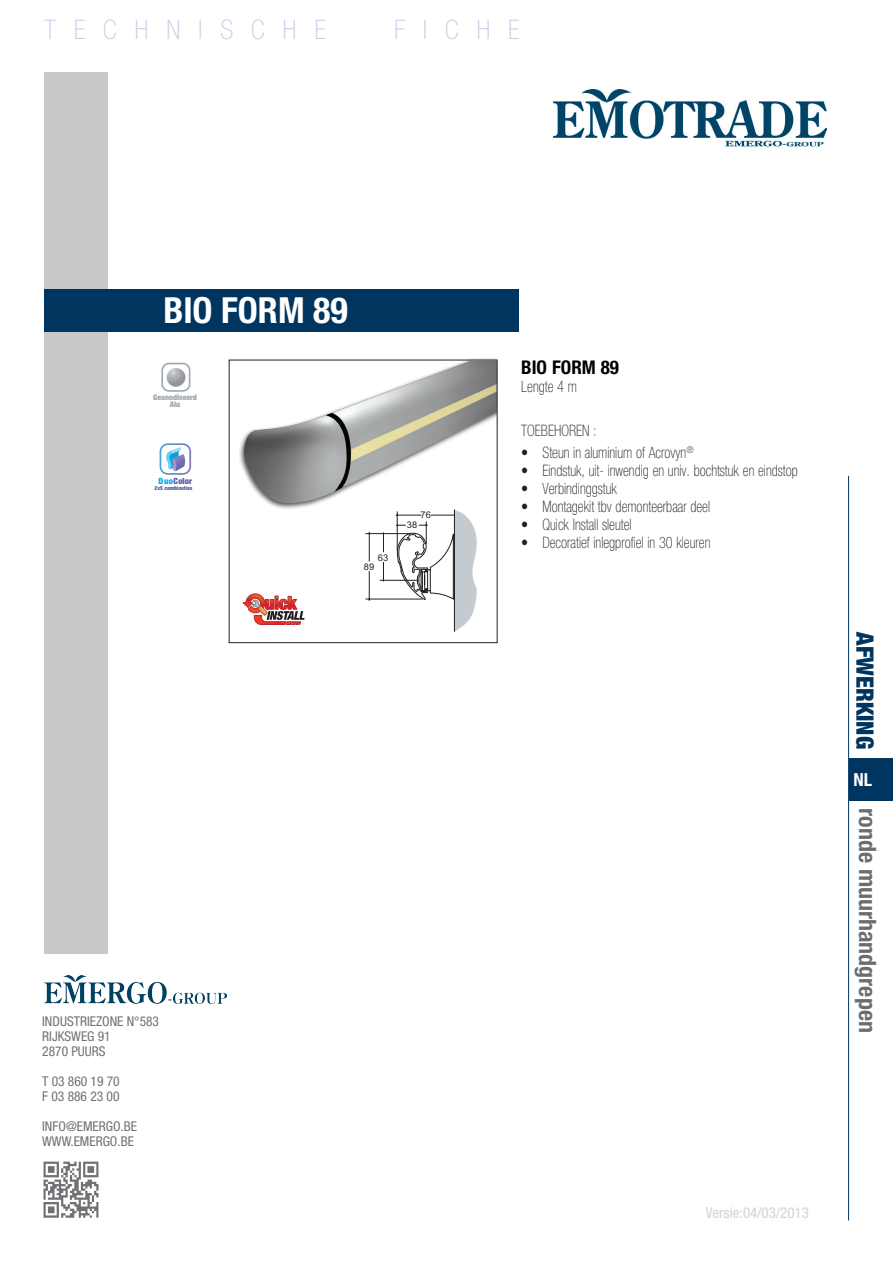
<style>
.page{position:relative;width:893px;height:1263px;background:#fff}
.page>*{position:absolute;margin:0;border:0;box-sizing:border-box;transform-origin:0 0}
.TITEL_BOVENAAN_PAGIN{font:700 condensed 36px "Helvetica Neue LT Std";color:#fff}
.t1{font:100 condensed 27px "Helvetica Neue LT Std";letter-spacing:.66em;color:#c4cfe6}
.t2{font:700 condensed 24px "Helvetica Neue LT Std";color:#6c6d70}
.t3{font:900 condensed 24px "Helvetica Neue LT Std";color:#003560}
.titre{font:700 condensed 18.9px "Helvetica Neue LT Std";color:#000}
.t4{font:700 condensed 18px "Helvetica Neue LT Std";color:#fff}
.texte1{font:100 condensed 15.75px "Helvetica Neue LT Std";color:#231f20;scale:.9 1}
.titre-2{font:100 condensed 15.75px "Helvetica Neue LT Std";color:#231f20;scale:.9 1}
.t5{font:condensed 15px "Helvetica Neue LT Std";color:#d1d2d4}
.t6{font:condensed 13.5px/15px "Helvetica Neue LT Std";color:#717074}
.t7{font:9.3px "Arial";color:#231f20}
.t8{font:9.3px "Helvetica";color:#231f20}
.t9{font:900 condensed 8.4px "Helvetica Neue";color:#5a57a5}
.t10{font:900 condensed 7.8px/7.2px "Helvetica Neue";color:#9aa8b1;text-align:center}
.t11{font:900 condensed 5.55px "Helvetica Neue";color:#5a57a5}
.s1{color:#00aeef}
</style>
<div class="page">
<div style="left:44px;top:72px;width:64px;height:882px;background:#c7c8ca"></div>
<div style="left:44px;top:289px;width:475px;height:43px;background:#003560"></div>
<div style="left:849px;top:758px;width:44px;height:43px;background:#003560"></div>
<hr style="left:848px;top:476px;width:1px;height:744px;background:#003560">
<img style="left:43px;top:1161px;width:56px;height:57px">
<img style="left:44px;top:975px;width:183px;height:28px">
<img style="left:553px;top:90px;width:273px;height:57px">
<div style="left:229px;top:360px;width:268px;height:283px;border:1px solid #231f20"></div>
<img style="left:167px;top:368px;width:18px;height:19px;border-radius:9px">
<div style="left:161px;top:363px;width:29px;height:29px;border:2px solid #9aa8b1;border-radius:7px"></div>
<div style="left:239px;top:357px;width:257px;height:152px;background:#231f20;opacity:.75"></div>
<img style="left:242px;top:360px;width:254px;height:144px">
<hr style="left:454px;top:509px;width:1px;height:123px;background:#231f20">
<hr style="left:365px;top:599px;width:58px;height:1px;background:#231f20">
<hr style="left:365px;top:533px;width:46px;height:1px;background:#231f20">
<svg style="left:369px;top:510px;width:108px;height:122px"></svg>
<svg style="left:242px;top:593px;width:63px;height:32px"></svg>
<svg style="left:160px;top:443px;width:31px;height:32px"></svg>
<h2 class="t1" style="left:45px;top:14px;width:283px">TECHNISCHE</h2>
<h2 class="t1" style="left:394px;top:14px;width:127px">FICHE</h2>
<p class="TITEL_BOVENAAN_PAGIN" style="left:163px;top:289px;width:186px">BIO FORM 89</p>
<p class="t10" style="left:153px;top:393px;width:45px">Geanodiseerd<br>Alu</p>
<p class="t9" style="left:159px;top:475px;width:35px"><span class="s1">Duo</span>Color</p>
<p class="t11" style="left:155px;top:484px;width:39px">2x5 combinaties</p>
<p class="t8" style="left:396px;top:515px;width:4px">.</p>
<p class="t7" style="left:420px;top:509px;width:12px">76</p>
<p class="t7" style="left:407px;top:519px;width:12px">38</p>
<p class="t7" style="left:378px;top:552px;width:12px">63</p>
<p class="t7" style="left:364px;top:561px;width:12px">89</p>
<p class="t6" style="left:42px;top:1014px;width:118px">INDUSTRIEZONE N°583<br>RIJKSWEG 91<br>2870 PUURS</p>
<p class="t6" style="left:42px;top:1074px;width:79px">T 03 860 19 70<br>F 03 886 23 00</p>
<p class="t6" style="left:42px;top:1119px;width:96px">INFO@EMERGO.BE<br>WWW.EMERGO.BE</p>
<p class="titre" style="left:521px;top:355px;width:99px">BIO FORM 89</p>
<p class="titre-2" style="left:521px;top:377px;width:63px">Lengte 4 m</p>
<p class="texte1" style="left:521px;top:422px;width:85px">TOEBEHOREN :</p>
<p class="texte1" style="left:521px;top:444px;width:193px">• Steun in aluminium of Acrovyn<sup>®</sup></p>
<p class="texte1" style="left:521px;top:462px;width:309px">• Eindstuk, uit- inwendig en univ. bochtstuk en eindstop</p>
<p class="texte1" style="left:521px;top:480px;width:108px">• Verbindinggstuk</p>
<p class="texte1" style="left:521px;top:498px;width:211px">• Montagekit tbv demonteerbaar deel</p>
<p class="texte1" style="left:521px;top:516px;width:124px">• Quick Install sleutel</p>
<p class="texte1" style="left:521px;top:534px;width:212px">• Decoratief inlegprofiel in 30 kleuren</p>
<h3 class="t3" style="left:880px;top:632px;width:118px;rotate:90deg">AFWERKING</h3>
<p class="t4" style="left:854px;top:769px;width:20px">NL</p>
<h3 class="t2" style="left:882px;top:808px;width:226px;rotate:90deg">ronde muurhandgrepen</h3>
<p class="t5" style="left:706px;top:1204px;width:105px">Versie:04/03/2013</p>
</div>
